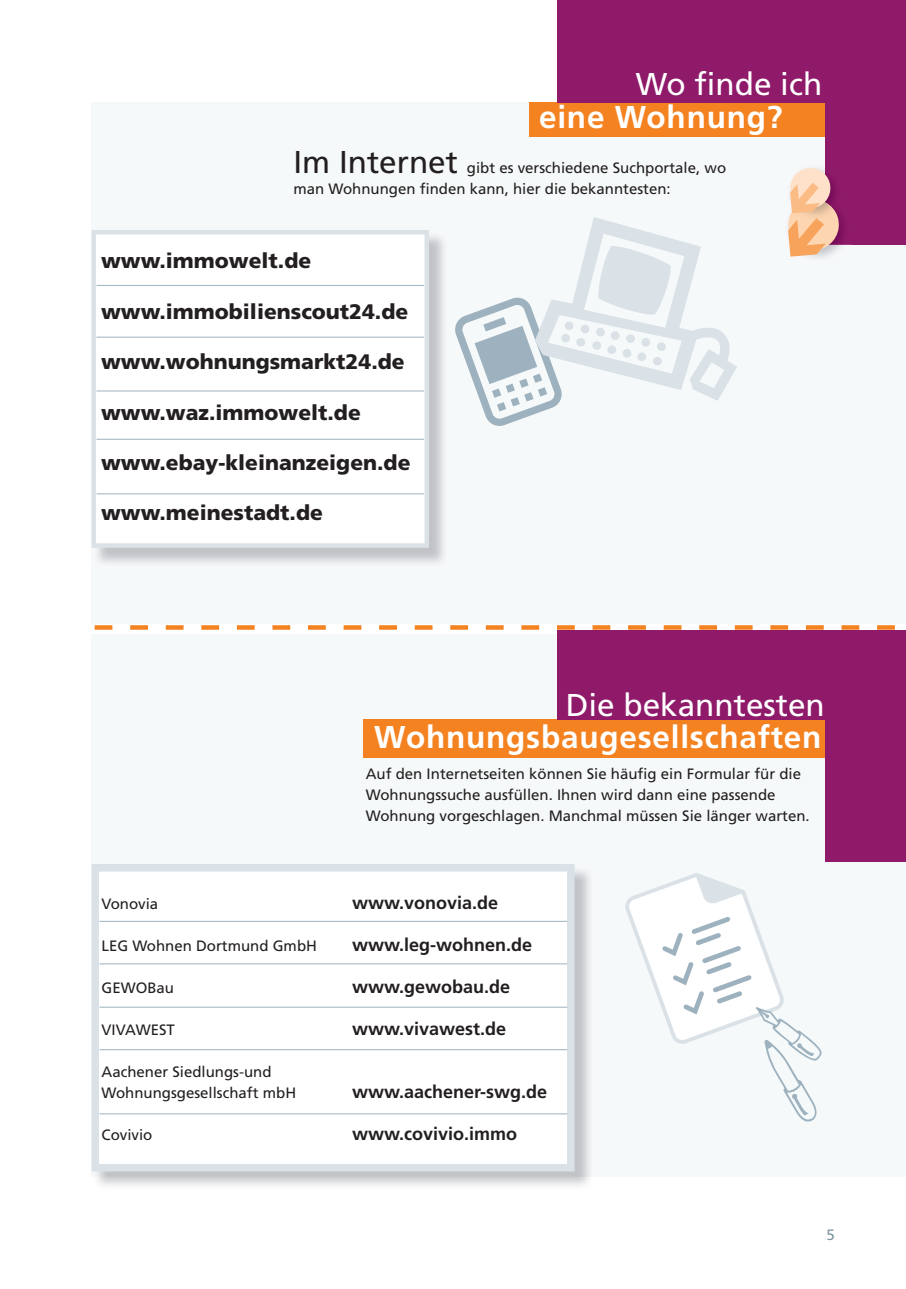
<style>
.page{position:relative;width:906px;height:1289px;background:#fff}
.page>*{position:absolute;margin:0;border:0;box-sizing:border-box;transform-origin:0 0}
.t1{font:700 31.5px "Frutiger";letter-spacing:.025em;color:#fff}
.t2{font:31.5px "Frutiger";color:#fff}
.t3{font:900 21px "Frutiger";color:#231f20}
.t4{font:700 18px "Frutiger";color:#231f20}
.t5{font:15px/21.3px "Frutiger";color:#231f20}
.t6{font:15px "Frutiger";color:#7b939f}
.s1{font-size:31.5px}
</style>
<div class="page">
<div style="left:91px;top:102px;width:815px;height:521px;background:#f6f9fa"></div>
<div style="left:91px;top:634px;width:815px;height:542px;background:#f6f9fa"></div>
<svg style="left:455px;top:217px;width:282px;height:209px"></svg>
<div style="left:94px;top:232px;width:333px;height:313px;background:#fff"></div>
<div style="left:91px;top:230px;width:338px;height:318px;border:4px solid #dae2e7"></div>
<hr style="left:97px;top:285px;width:327px;height:1px;background:#9db2be">
<hr style="left:97px;top:337px;width:327px;height:1px;background:#9db2be">
<hr style="left:97px;top:390px;width:327px;height:1px;background:#9db2be">
<hr style="left:97px;top:439px;width:327px;height:1px;background:#9db2be">
<hr style="left:97px;top:493px;width:327px;height:1px;background:#9db2be">
<img style="left:93px;top:866px;width:499px;height:320px">
<div style="left:95px;top:867px;width:476px;height:300px;background:#fff"></div>
<div style="left:91px;top:864px;width:483px;height:307px;border:8px solid #dae2e7"></div>
<hr style="left:99px;top:1113px;width:468px;height:1px;background:#9db2be">
<hr style="left:99px;top:1049px;width:468px;height:1px;background:#9db2be">
<hr style="left:99px;top:1006px;width:468px;height:1px;background:#9db2be">
<hr style="left:99px;top:963px;width:468px;height:1px;background:#9db2be">
<hr style="left:99px;top:921px;width:468px;height:1px;background:#9db2be">
<svg style="left:95px;top:625px;width:800px;height:4px"></svg>
<div style="left:529px;top:102px;width:296px;height:34px;background:#f58220"></div>
<div style="left:364px;top:719px;width:461px;height:39px;background:#f58220"></div>
<div style="left:557px;top:630px;width:336px;height:89px;background:#8f1a6a"></div>
<div style="left:825px;top:630px;width:81px;height:232px;background:#8f1a6a"></div>
<div style="left:557px;top:0;width:336px;height:102px;background:#8f1a6a"></div>
<div style="left:825px;top:0;width:81px;height:244px;background:#8f1a6a"></div>
<img style="left:842px;top:221px;width:2px;height:16px">
<svg style="left:625px;top:873px;width:159px;height:171px"></svg>
<svg style="left:788px;top:168px;width:54px;height:90px"></svg>
<h1 class="t2" style="left:636px;top:71px;width:188px">Wo finde ich</h1>
<h1 class="t1" style="left:539px;top:104px;width:245px">eine Wohnung?</h1>
<p class="t5" style="left:293px;top:158px;width:434px"><span class="s1">Im Internet</span> gibt es verschiedene Suchportale, wo man Wohnungen finden kann, hier die bekanntesten:</p>
<h2 class="t3" style="left:101px;top:252px;width:212px">www.immowelt.de</h2>
<h2 class="t3" style="left:101px;top:303px;width:309px">www.immobilienscout24.de</h2>
<h2 class="t3" style="left:101px;top:353px;width:305px">www.wohnungsmarkt24.de</h2>
<h2 class="t3" style="left:101px;top:404px;width:261px">www.waz.immowelt.de</h2>
<h2 class="t3" style="left:101px;top:454px;width:311px">www.ebay-kleinanzeigen.de</h2>
<h2 class="t3" style="left:101px;top:504px;width:223px">www.meinestadt.de</h2>
<h1 class="t2" style="left:566px;top:692px;width:261px">Die bekanntesten</h1>
<h1 class="t1" style="left:374px;top:724px;width:449px">Wohnungsbaugesellschaften</h1>
<p class="t5" style="left:366px;top:764px;width:445px">Auf den Internetseiten können Sie häufig ein Formular für die<br>Wohnungssuche ausfüllen. Ihnen wird dann eine passende<br>Wohnung vorgeschlagen. Manchmal müssen Sie länger warten.</p>
<p class="t5" style="left:102px;top:894px;width:58px">Vonovia</p>
<p class="t4" style="left:352px;top:895px;width:148px">www.vonovia.de</p>
<p class="t5" style="left:102px;top:936px;width:217px">LEG Wohnen Dortmund GmbH</p>
<p class="t4" style="left:352px;top:937px;width:182px">www.leg-wohnen.de</p>
<p class="t5" style="left:102px;top:978px;width:74px">GEWOBau</p>
<p class="t4" style="left:352px;top:979px;width:160px">www.gewobau.de</p>
<p class="t5" style="left:102px;top:1020px;width:75px">VIVAWEST</p>
<p class="t4" style="left:352px;top:1021px;width:156px">www.vivawest.de</p>
<p class="t5" style="left:102px;top:1062px;width:196px">Aachener Siedlungs-und<br>Wohnungsgesellschaft mbH</p>
<p class="t4" style="left:352px;top:1084px;width:197px">www.aachener-swg.de</p>
<p class="t5" style="left:102px;top:1125px;width:52px">Covivio</p>
<p class="t4" style="left:352px;top:1126px;width:167px">www.covivio.immo</p>
<p class="t6" style="left:826px;top:1228px;width:10px">5</p>
</div>
